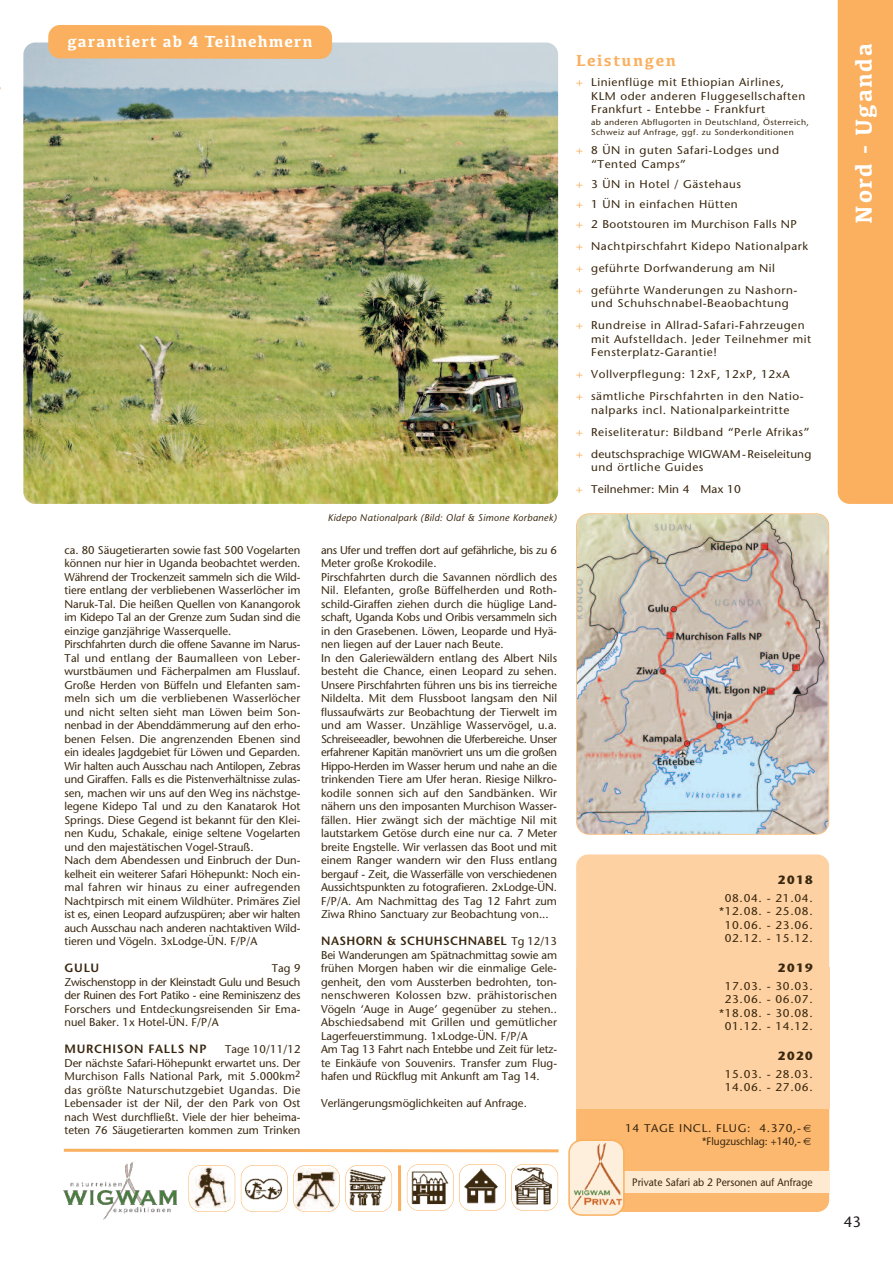
<style>
.page{position:relative;width:893px;height:1263px;background:#fff}
.page>*{position:absolute;margin:0;border:0;box-sizing:border-box;transform-origin:0 0}
.t1{font:700 24px "Kefa";letter-spacing:.065em;color:#fff}
.t2{font:700 16.5px "Kefa";letter-spacing:.065em;color:#fff}
.t3{font:700 16.5px "Kefa";letter-spacing:.095em;color:#fab05f}
.t4{font:15px "Stone Sans";color:#231f20}
.t5{font:600 12px "Stone Sans";letter-spacing:.045em;color:#3a2810}
.t6{font:700 12px "Stone Sans";letter-spacing:.125em;color:#3a2810}
.t7{font:11.25px/13.5px "Stone Sans";color:#3a2810}
.t8{font:11.25px/22px "Stone Sans";letter-spacing:.045em;color:#3a2810;scale:1.05 1}
.t9{font:11.25px/13.5px "Stone Sans";letter-spacing:.055em;color:#3a2810;text-align:center;scale:1.05 1}
.t10{font:11.25px/21.8px "Stone Sans";letter-spacing:.03em;color:#3a2810;scale:1.05 1}
.t11{font:10.8px "Stone Sans";color:#3a2810;scale:.95 1}
.t12{font:italic 9.75px "Stone Sans";letter-spacing:.03em;color:#3a2810}
.t13{font:8.25px/9.8px "Stone Sans";letter-spacing:.045em;color:#3a2810;scale:1.05 1}
.s1{font-weight:400;font-size:11.25px}
.s2{color:#fab05f}
.s3{font-size:11.25px}
</style>
<div class="page">
<img style="left:411px;top:1171px;width:38px;height:34px">
<div style="left:407px;top:1164px;width:47px;height:47px;border:1px solid #fab05f;border-radius:12px"></div>
<img style="left:461px;top:1166px;width:41px;height:41px">
<div style="left:459px;top:1164px;width:47px;height:47px;border:1px solid #fab05f;border-radius:12px"></div>
<img style="left:513px;top:1166px;width:41px;height:41px">
<div style="left:511px;top:1164px;width:47px;height:47px;border:1px solid #fab05f;border-radius:12px"></div>
<img style="left:190px;top:1167px;width:41px;height:41px">
<div style="left:188px;top:1165px;width:47px;height:47px;border:1px solid #fab05f;border-radius:12px"></div>
<img style="left:243px;top:1168px;width:41px;height:41px">
<div style="left:241px;top:1165px;width:47px;height:47px;border:1px solid #fab05f;border-radius:12px"></div>
<svg style="left:293px;top:1165px;width:47px;height:47px"></svg>
<img style="left:295px;top:1168px;width:41px;height:41px">
<div style="left:293px;top:1165px;width:47px;height:47px;border:1px solid #fab05f;border-radius:12px"></div>
<img style="left:347px;top:1167px;width:41px;height:41px">
<div style="left:345px;top:1165px;width:47px;height:47px;border:1px solid #fab05f;border-radius:12px"></div>
<img style="left:64px;top:1163px;width:112px;height:57px">
<hr style="left:398px;top:1165px;width:3px;height:46px;background:#fab05f">
<svg style="left:63px;top:1148px;width:496px;height:5px"></svg>
<img style="left:23px;top:43px;width:535px;height:461px;border-radius:12px">
<div style="left:48px;top:25px;width:284px;height:34px;background:#fab05f"></div>
<img style="left:577px;top:514px;width:251px;height:320px;border-radius:12px">
<div style="left:576px;top:513px;width:253px;height:322px;border:2px solid #fab05f;border-radius:13px"></div>
<div style="left:576px;top:854px;width:253px;height:324px;background:#fdd1a1;border-radius:12px"></div>
<div style="left:576px;top:1071px;width:253px;height:141px;background:#fcb86e;border-radius:12px"></div>
<div style="left:576px;top:1171px;width:253px;height:21px;background:#fee9d1"></div>
<div style="left:576px;top:967px;width:253px;height:141px;background:#fdd1a1"></div>
<svg style="left:568px;top:1139px;width:57px;height:77px"></svg>
<div style="left:838px;top:0;width:55px;height:504px;background:#fab05f"></div>
<h2 class="t2" style="left:67px;top:32px;width:247px">garantiert ab 4 Teilnehmern</h2>
<p class="t7" style="left:64px;top:544px;width:238px">ca. 80 Säugetierarten sowie fast 500 Vogelarten können nur hier in Uganda beobachtet werden.<br>Während der Trockenzeit sammeln sich die Wild&shy;tiere entlang der verbliebenen Wasserlöcher im Naruk-Tal. Die heißen Quellen von Kanangorok im Kidepo Tal an der Grenze zum Sudan sind die einzige ganzjährige Wasserquelle.<br>Pirschfahrten durch die offene Savanne im Narus-Tal und entlang der Baumalleen von Leber&shy;wurstbäumen und Fächerpalmen am Flusslauf.<br>Große Herden von Büffeln und Elefanten sam&shy;meln sich um die verbliebenen Wasserlöcher und nicht selten sieht man Löwen beim Son&shy;nenbad in der Abenddämmerung auf den erho&shy;benen Felsen. Die angrenzenden Ebenen sind ein ideales Jagdgebiet für Löwen und Geparden.<br>Wir halten auch Ausschau nach Antilopen, Zebras und Giraffen. Falls es die Pistenverhältnisse zulas&shy;sen, machen wir uns auf den Weg ins nächstge&shy;legene Kidepo Tal und zu den Kanatarok Hot Springs. Diese Gegend ist bekannt für den Klei&shy;nen Kudu, Schakale, einige seltene Vogelarten und den majestätischen Vogel-Strauß.<br>Nach dem Abendessen und Einbruch der Dun&shy;kelheit ein weiterer Safari Höhepunkt: Noch ein&shy;mal fahren wir hinaus zu einer aufregenden Nachtpirsch mit einem Wildhüter. Primäres Ziel ist es, einen Leopard aufzuspüren; aber wir halten auch Ausschau nach anderen nachtaktiven Wild&shy;tieren und Vögeln. 3xLodge-ÜN. F/P/A</p>
<p class="t5" style="left:64px;top:963px;width:36px">GULU</p>
<p class="t7" style="left:64px;top:963px;width:238px;text-align:justify;text-indent:207px">Tag 9<br>Zwischenstopp in der Kleinstadt Gulu und Besuch der Ruinen des Fort Patiko - eine Reminiszenz des Forschers und Entdeckungsreisenden Sir Ema&shy;nuel Baker. 1x Hotel-ÜN. F/P/A</p>
<p class="t5" style="left:64px;top:1044px;width:144px">MURCHISON FALLS NP</p>
<p class="t7" style="left:64px;top:1044px;width:238px;text-align:justify;text-indent:161px">Tage 10/11/12<br>Der nächste Safari-Höhepunkt erwartet uns. Der Murchison Falls National Park, mit 5.000km<sup>2 </sup>das größte Naturschutzgebiet Ugandas. Die Lebensader ist der Nil, der den Park von Ost nach West durchfließt. Viele der hier beheima&shy;teten 76 Säugetierarten kommen zum Trinken</p>
<p class="t12" style="left:328px;top:513px;width:231px">Kidepo Nationalpark (Bild: Olaf &amp; Simone Korbanek)</p>
<p class="t7" style="left:321px;top:544px;width:237px">ans Ufer und treffen dort auf gefährliche, bis zu 6<br>Meter große Krokodile.<br>Pirschfahrten durch die Savannen nördlich des Nil. Elefanten, große Büffelherden und Roth&shy;schild-Giraffen ziehen durch die hüglige Land&shy;schaft, Uganda Kobs und Oribis versammeln sich in den Grasebenen. Löwen, Leoparde und Hyä&shy;nen liegen auf der Lauer nach Beute.<br>In den Galeriewäldern entlang des Albert Nils besteht die Chance, einen Leopard zu sehen.<br>Unsere Pirschfahrten führen uns bis ins tierreiche Nildelta. Mit dem Flussboot langsam den Nil flussaufwärts zur Beobachtung der Tierwelt im und am Wasser. Unzählige Wasservögel, u.a.<br>Schreiseeadler, bewohnen die Uferbereiche. Unser erfahrener Kapitän manövriert uns um die großen Hippo-Herden im Wasser herum und nahe an die trinkenden Tiere am Ufer heran. Riesige Nilkro&shy;kodile sonnen sich auf den Sandbänken. Wir nähern uns den imposanten Murchison Wasser&shy;fällen. Hier zwängt sich der mächtige Nil mit lautstarkem Getöse durch eine nur ca. 7 Meter breite Engstelle. Wir verlassen das Boot und mit einem Ranger wandern wir den Fluss entlang bergauf - Zeit, die Wasserfälle von verschiedenen Aussichtspunkten zu fotografieren. 2xLodge-ÜN.<br>F/P/A. Am Nachmittag des Tag 12 Fahrt zum Ziwa Rhino Sanctuary zur Beobachtung von...</p>
<p class="t5" style="left:321px;top:936px;width:237px">NASHORN &amp; SCHUHSCHNABEL <span class="s1">Tg 12/13</span></p>
<p class="t7" style="left:321px;top:949px;width:238px">Bei Wanderungen am Spätnachmittag sowie am frühen Morgen haben wir die einmalige Gele&shy;genheit, den vom Aussterben bedrohten, ton&shy;nenschweren Kolossen bzw. prähistorischen Vögeln ‘Auge in Auge’ gegenüber zu stehen..<br>Abschiedsabend mit Grillen und gemütlicher Lagerfeuerstimmung. 1xLodge-ÜN. F/P/A<br>Am Tag 13 Fahrt nach Entebbe und Zeit für letz&shy;te Einkäufe von Souvenirs. Transfer zum Flug&shy;hafen und Rückflug mit Ankunft am Tag 14.</p>
<p class="t7" style="left:321px;top:1098px;width:207px">Verlängerungsmöglichkeiten auf Anfrage.</p>
<h2 class="t3" style="left:576px;top:51px;width:101px">Leistungen</h2>
<p class="t8" style="left:591px;top:77px;width:205px;line-height:13.5px;text-indent:-15px"><span class="s2">+</span> Linienflüge mit Ethiopian Airlines,<br>KLM oder anderen Fluggesellschaften<br>Frankfurt - Entebbe - Frankfurt</p>
<p class="t13" style="left:591px;top:118px;width:209px">ab anderen Abflugorten in Deutschland, Österreich,<br>Schweiz auf Anfrage, ggf. zu Sonderkonditionen</p>
<p class="t8" style="left:591px;top:145px;width:180px;line-height:13.2px;text-indent:-15px"><span class="s2">+</span> 8 ÜN in guten Safari-Lodges und “Tented Camps”</p>
<p class="t8" style="left:576px;top:175px;width:211px;line-height:20.1px"><span class="s2">+</span> 3 ÜN in Hotel / Gästehaus<br><span class="s2">+</span> 1 ÜN in einfachen Hütten<br><span class="s2">+</span> 2 Bootstouren im Murchison Falls NP</p>
<p class="t8" style="left:576px;top:236px;width:222px"><span class="s2">+</span> Nachtpirschfahrt Kidepo Nationalpark <span class="s2">+</span> geführte Dorfwanderung am Nil<br><span class="s2">+</span> geführte Wanderungen zu Nashorn-</p>
<p class="t8" style="left:576px;top:294px;width:219px;text-align:center">und Schuhschnabel-Beaobachtung<br><span class="s2">+</span> Rundreise in Allrad-Safari-Fahrzeugen</p>
<p class="t8" style="left:591px;top:333px;width:211px;line-height:13.5px">mit Aufstelldach. Jeder Teilnehmer mit<br>Fensterplatz-Garantie!</p>
<p class="t8" style="left:576px;top:365px;width:218px"><span class="s2">+</span> Vollverpflegung: 12xF, 12xP, 12xA<br><span class="s2">+</span> sämtliche Pirschfahrten in den Natio-</p>
<p class="t8" style="left:576px;top:400px;width:225px;text-indent:15px">nalparks incl. Nationalparkeintritte<br><span class="s2">+</span> Reiseliteratur: Bildband “Perle Afrikas” <span class="s2">+</span> deutschsprachige WIGWAM-Reiseleitung</p>
<p class="t10" style="left:576px;top:458px;width:158px;text-indent:15px">und örtliche Guides<br><span class="s2">+</span> Teilnehmer: Min 4 Max 10</p>
<p class="t6" style="left:778px;top:875px;width:36px">2018</p>
<p class="t9" style="left:719px;top:892px;width:91px">08.04. - 21.04. *12.08. - 25.08.<br>10.06. - 23.06.<br>02.12. - 15.12.</p>
<p class="t6" style="left:778px;top:963px;width:36px">2019</p>
<p class="t9" style="left:719px;top:980px;width:91px">17.03. - 30.03.<br>23.06. - 06.07. *18.08. - 30.08.<br>01.12. - 14.12.</p>
<p class="t6" style="left:778px;top:1051px;width:36px">2020</p>
<p class="t9" style="left:725px;top:1068px;width:85px;text-align:left">15.03. - 28.03.<br>14.06. - 27.06.</p>
<p class="t9" style="left:625px;top:1122px;width:169px">14 TAGE INCL. FLUG: 4.370,-</p>
<p class="t11" style="left:702px;top:1137px;width:106px">*Flugzuschlag: +140,<span class="s3">-</span></p>
<p class="t11" style="left:632px;top:1178px;width:192px">Private Safari ab 2 Personen auf Anfrage</p>
<h1 class="t1" style="left:850px;top:224px;width:182px;rotate:-90deg">Nord - Uganda</h1>
<h3 class="t4" style="left:844px;top:1216px;width:19px">43</h3>
</div>
